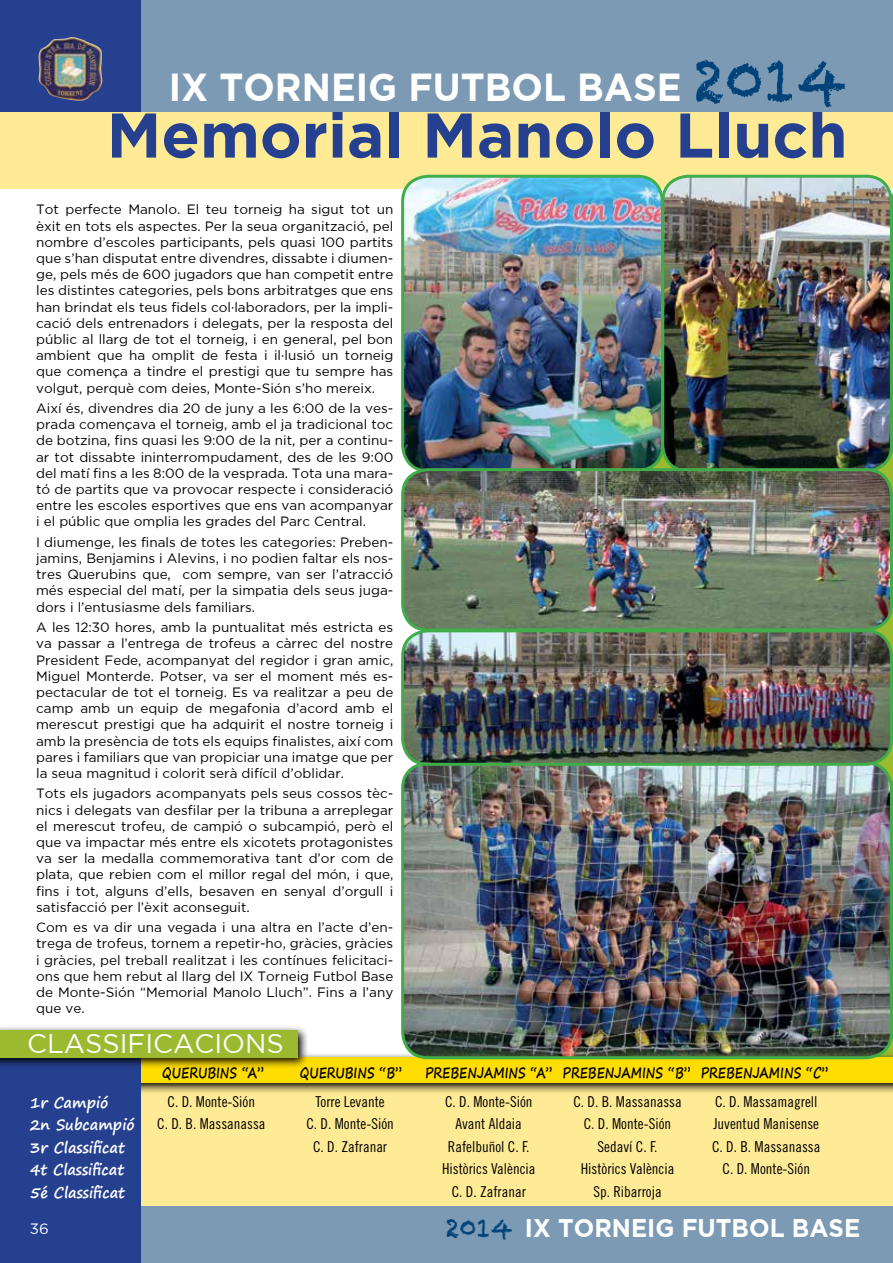
<style>
.page{position:relative;width:893px;height:1263px;background:#fff}
.page>*{position:absolute;margin:0;border:0;box-sizing:border-box;transform-origin:0 0}
.t1{font:700 63px "Gotham";color:#25408f}
.t2{font:700 39px "Gotham";color:#fff;scale:.95 1}
.t3{font:27px "Gotham";color:#fff}
.t4{font:700 25.5px "Gotham";color:#fff;scale:.95 1}
.t5{font:15px/22.5px "Trade Gothic Cond Eighteen";color:#000;text-align:center}
.t6{font:700 15px "Segoe Print";color:#000;scale:.8 1}
.t7{font:700 15px/22.5px "Segoe Print";color:#fff}
.t8{font:15px "Gotham";color:#fff}
.t9{font:13.5px/16.2px "Gotham";color:#000;text-align:justify}
.s1{font-family:"Chalkduster";font-weight:400;font-size:58.5px;color:#00427a}
.s2{font-family:"Chalkduster";font-weight:400;color:#00427a}
</style>
<div class="page">
<div style="left:140px;top:1206px;width:753px;height:57px;background:#7d9ab4"></div>
<div style="left:140px;top:1081px;width:753px;height:125px;background:#ffeb95"></div>
<svg style="left:140px;top:1054px;width:753px;height:40px"></svg>
<div style="left:0;top:1058px;width:893px;height:25px;background:#fd0"></div>
<div style="left:0;top:112px;width:893px;height:77px;background:#ffeb95"></div>
<div style="left:0;top:0;width:893px;height:112px;background:#7d9ab4"></div>
<div style="left:0;top:1044px;width:140px;height:219px;background:#25408f"></div>
<div style="left:0;top:0;width:140px;height:112px;background:#25408f"></div>
<img style="left:38px;top:37px;width:64px;height:64px">
<svg style="left:0;top:1027px;width:309px;height:42px"></svg>
<div style="left:0;top:1030px;width:298px;height:28px;background:#9bba2f"></div>
<img style="left:404px;top:176px;width:487px;height:294px">
<img style="left:403px;top:764px;width:488px;height:294px">
<div style="left:661px;top:175px;width:232px;height:297px;border:3px solid #41ad49;border-radius:26px"></div>
<div style="left:401px;top:175px;width:263px;height:297px;border:3px solid #41ad49;border-radius:26px"></div>
<div style="left:401px;top:761px;width:492px;height:298px;border:3px solid #41ad49;border-radius:26px"></div>
<img style="left:404px;top:470px;width:487px;height:294px">
<div style="left:401px;top:468px;width:492px;height:163px;border:3px solid #41ad49;border-radius:26px"></div>
<div style="left:401px;top:629px;width:492px;height:137px;border:3px solid #41ad49;border-radius:26px"></div>
<svg style="left:891px;top:192px;width:2px;height:866px;background:#4eae45"></svg>
<h2 class="t2" style="left:169px;top:65px;width:716px">IX TORNEIG FUTBOL BASE <span class="s1">2014</span></h2>
<h1 class="t1" style="left:107px;top:99px;width:742px">Memorial Manolo Lluch</h1>
<p class="t9" style="left:36px;top:201px;width:359px">Tot perfecte Manolo. El teu torneig ha sigut tot un èxit en tots els aspectes. Per la seua organització, pel nombre d’escoles participants, pels quasi 100 partits que s’han disputat entre divendres, dissabte i diumen&shy;ge, pels més de 600 jugadors que han competit entre les distintes categories, pels bons arbitratges que ens han brindat els teus fidels col·laboradors, per la impli&shy;cació dels entrenadors i delegats, per la resposta del públic al llarg de tot el torneig, i en general, pel bon ambient que ha omplit de festa i il·lusió un torneig que comença a tindre el prestigi que tu sempre has volgut, perquè com deies, Monte-Sión s’ho mereix.</p>
<p class="t9" style="left:36px;top:400px;width:359px">Així és, divendres dia 20 de juny a les 6:00 de la ves&shy;prada començava el torneig, amb el ja tradicional toc de botzina, fins quasi les 9:00 de la nit, per a continu&shy;ar tot dissabte ininterrompudament, des de les 9:00 del matí fins a les 8:00 de la vesprada. Tota una mara&shy;tó de partits que va provocar respecte i consideració entre les escoles esportives que ens van acompanyar i el públic que omplia les grades del Parc Central.</p>
<p class="t9" style="left:36px;top:534px;width:359px">I diumenge, les finals de totes les categories: Preben&shy;jamins, Benjamins i Alevins, i no podien faltar els nos&shy;tres Querubins que, com sempre, van ser l’atracció més especial del matí, per la simpatia dels seus juga&shy;dors i l’entusiasme dels familiars.</p>
<p class="t9" style="left:36px;top:619px;width:359px">A les 12:30 hores, amb la puntualitat més estricta es va passar a l’entrega de trofeus a càrrec del nostre President Fede, acompanyat del regidor i gran amic, Miguel Monterde. Potser, va ser el moment més es&shy;pectacular de tot el torneig. Es va realitzar a peu de camp amb un equip de megafonia d’acord amb el merescut prestigi que ha adquirit el nostre torneig i amb la presència de tots els equips finalistes, així com pares i familiars que van propiciar una imatge que per la seua magnitud i colorit serà difícil d’oblidar.</p>
<p class="t9" style="left:36px;top:785px;width:359px">Tots els jugadors acompanyats pels seus cossos tèc&shy;nics i delegats van desfilar per la tribuna a arreplegar el merescut trofeu, de campió o subcampió, però el que va impactar més entre els xicotets protagonistes va ser la medalla commemorativa tant d’or com de plata, que rebien com el millor regal del món, i que, fins i tot, alguns d’ells, besaven en senyal d’orgull i satisfacció per l’èxit aconseguit.</p>
<p class="t9" style="left:36px;top:919px;width:359px">Com es va dir una vegada i una altra en l’acte d’en&shy;trega de trofeus, tornem a repetir-ho, gràcies, gràcies i gràcies, pel treball realitzat i les contínues felicitaci&shy;ons que hem rebut al llarg del IX Torneig Futbol Base de Monte-Sión “Memorial Manolo Lluch”. Fins a l’any que ve.</p>
<h3 class="t3" style="left:27px;top:1028px;width:38px">Classificacions</h3>
<p class="t7" style="left:30px;top:1091px;width:106px">1r Campió<br>2n Subcampió<br>3r Classificat<br>4t Classificat<br>5é Classificat</p>
<p class="t6" style="left:162px;top:1059px;width:129px">QUERUBINS “A”</p>
<p class="t6" style="left:300px;top:1059px;width:130px">QUERUBINS “B”</p>
<p class="t6" style="left:425px;top:1059px;width:505px">PREBENJAMINS “A” PREBENJAMINS “B” PREBENJAMINS “C”</p>
<p class="t5" style="left:157px;top:1090px;width:110px">C. D. Monte-Sión<br>C. D. B. Massanassa</p>
<p class="t5" style="left:306px;top:1090px;width:89px">Torre Levante<br>C. D. Monte-Sión<br>C. D. Zafranar</p>
<p class="t5" style="left:442px;top:1090px;width:95px">C. D. Monte-Sión<br>Avant Aldaia<br>Rafelbuñol C. F.<br>Històrics València<br>C. D. Zafranar</p>
<p class="t5" style="left:573px;top:1090px;width:110px">C. D. B. Massanassa<br>C. D. Monte-Sión<br>Sedaví C. F.<br>Històrics València<br>Sp. Ribarroja</p>
<p class="t5" style="left:712px;top:1090px;width:110px">C. D. Massamagrell<br>Juventud Manisense<br>C. D. B. Massanassa<br>C. D. Monte-Sión</p>
<p class="t8" style="left:30px;top:1220px;width:20px">36</p>
<h3 class="t4" style="left:446px;top:1213px;width:438px"><span class="s2">2014</span> IX TORNEIG FUTBOL BASE</h3>
</div>
